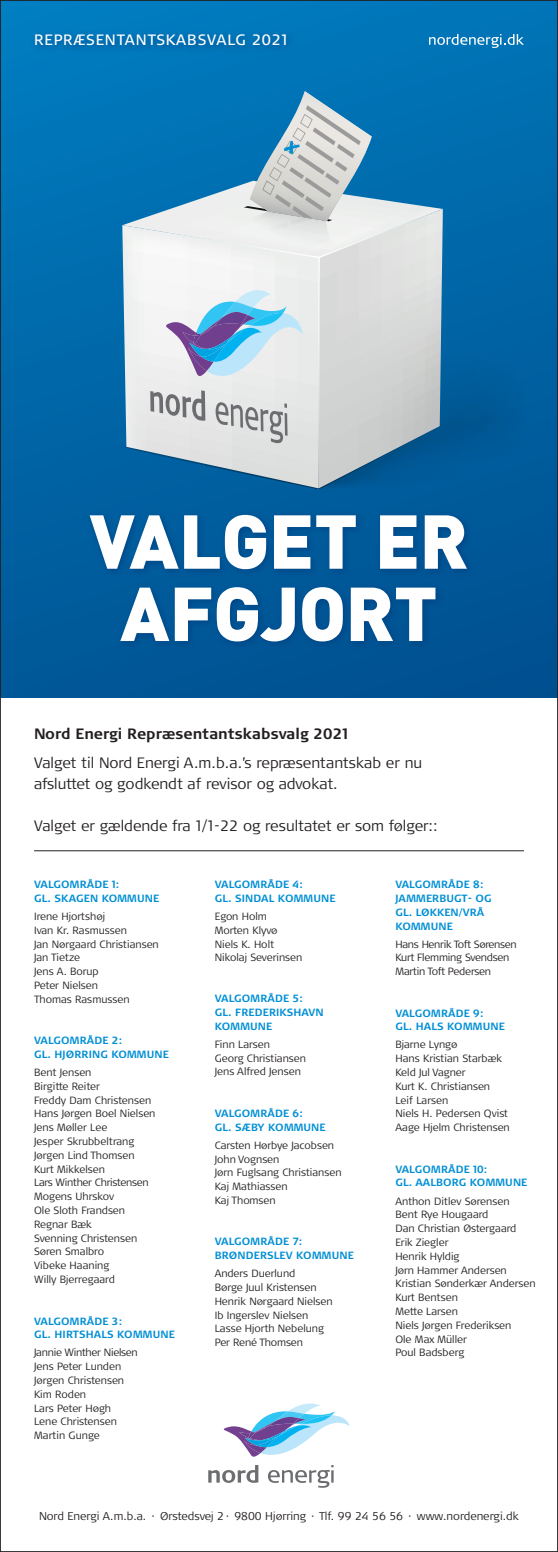
<style>
.page{position:relative;width:558px;height:1552px;background:#fff}
.page>*{position:absolute;margin:0;border:0;box-sizing:border-box;transform-origin:0 0}
.t1{font:900 75px "DIN";letter-spacing:-.015em;color:#fff}
.t2{font:300 15px "Signa OT";color:#231f20}
.t3{font:700 15px "Signa OT";color:#231f20}
.t4{font:15px "Signa OT";letter-spacing:.06em;color:#fff}
.t5{font:300 11.25px "Signa OT";color:#231f20}
.t6{font:300 10.5px "Signa OT";color:#231f20}
.t7{font:700 10.5px "Signa OT";letter-spacing:.01em;color:#008fd5}
.t8{font:300 10.5px "Signa OT";letter-spacing:-.025em;color:#231f20}
.t9{font:300 10.5px "Signa OT";letter-spacing:-.02em;color:#231f20}
</style>
<div class="page">
<div style="left:0;top:0;width:557px;height:697px;background:linear-gradient(to bottom,#0079bc,#005393)"></div>
<hr style="left:34px;top:850px;width:489px;height:1px;background:#231f20">
<svg style="left:428px;top:34px;width:95px;height:14px"></svg>
<svg style="left:208px;top:1465px;width:125px;height:23px"></svg>
<svg style="left:223px;top:1404px;width:126px;height:53px"></svg>
<div style="left:30px;top:30px;width:265px;height:24px;background:#0072b5"></div>
<div style="left:85px;top:510px;width:390px;height:68px;background:#005393"></div>
<div style="left:116px;top:583px;width:328px;height:67px;background:#005090"></div>
<svg style="left:118px;top:356px;width:411px;height:133px;background:#005b99"></svg>
<svg style="left:122px;top:91px;width:320px;height:397px;background:#9abcd0"></svg>
<p class="t4" style="left:34px;top:32px;width:254px">REPRÆSENTANTSKABSVALG 2021</p>
<p class="t1" style="left:89px;top:491px;width:380px">VALGET ER</p>
<p class="t1" style="left:120px;top:564px;width:318px">AFGJORT</p>
<p class="t3" style="left:34px;top:725px;width:315px">Nord Energi Repræsentantskabsvalg 2021</p>
<p class="t2" style="left:34px;top:754px;width:389px">Valget til Nord Energi A.m.b.a.’s repræsentantskab er nu</p>
<p class="t2" style="left:34px;top:775px;width:305px">afsluttet og godkendt af revisor og advokat.</p>
<p class="t2" style="left:34px;top:817px;width:404px">Valget er gældende fra 1/1-22 og resultatet er som følger::</p>
<p class="t7" style="left:34px;top:878px;width:87px">VALGOMRÅDE 1:</p>
<p class="t7" style="left:34px;top:892px;width:126px">GL. SKAGEN KOMMUNE</p>
<p class="t6" style="left:34px;top:910px;width:72px">Irene Hjortshøj</p>
<p class="t6" style="left:34px;top:924px;width:94px">Ivan Kr. Rasmussen</p>
<p class="t6" style="left:34px;top:938px;width:126px">Jan Nørgaard Christiansen</p>
<p class="t6" style="left:34px;top:952px;width:48px">Jan Tietze</p>
<p class="t6" style="left:34px;top:966px;width:66px">Jens A. Borup</p>
<p class="t6" style="left:34px;top:979px;width:65px">Peter Nielsen</p>
<p class="t6" style="left:34px;top:993px;width:97px">Thomas Rasmussen</p>
<p class="t7" style="left:34px;top:1034px;width:89px">VALGOMRÅDE 2:</p>
<p class="t7" style="left:34px;top:1048px;width:136px">GL. HJØRRING KOMMUNE</p>
<p class="t6" style="left:34px;top:1066px;width:59px">Bent Jensen</p>
<p class="t6" style="left:34px;top:1080px;width:67px">Birgitte Reiter</p>
<p class="t6" style="left:34px;top:1094px;width:118px">Freddy Dam Christensen</p>
<p class="t6" style="left:34px;top:1108px;width:123px">Hans Jørgen Boel Nielsen</p>
<p class="t6" style="left:34px;top:1122px;width:75px">Jens Møller Lee</p>
<p class="t6" style="left:34px;top:1135px;width:102px">Jesper Skrubbeltrang</p>
<p class="t6" style="left:34px;top:1149px;width:102px">Jørgen Lind Thomsen</p>
<p class="t6" style="left:34px;top:1163px;width:72px">Kurt Mikkelsen</p>
<p class="t8" style="left:34px;top:1177px;width:116px">Lars Winther Christensen</p>
<p class="t6" style="left:34px;top:1191px;width:81px">Mogens Uhrskov</p>
<p class="t6" style="left:34px;top:1204px;width:92px">Ole Sloth Frandsen</p>
<p class="t6" style="left:34px;top:1218px;width:59px">Regnar Bæk</p>
<p class="t6" style="left:34px;top:1232px;width:104px">Svenning Christensen</p>
<p class="t6" style="left:34px;top:1246px;width:71px">Søren Smalbro</p>
<p class="t6" style="left:34px;top:1260px;width:77px">Vibeke Haaning</p>
<p class="t6" style="left:34px;top:1273px;width:82px">Willy Bjerregaard</p>
<p class="t7" style="left:34px;top:1315px;width:89px">VALGOMRÅDE 3:</p>
<p class="t7" style="left:34px;top:1328px;width:142px">GL. HIRTSHALS KOMMUNE</p>
<p class="t8" style="left:34px;top:1347px;width:105px">Jannie Winther Nielsen</p>
<p class="t6" style="left:34px;top:1361px;width:89px">Jens Peter Lunden</p>
<p class="t6" style="left:34px;top:1374px;width:91px">Jørgen Christensen</p>
<p class="t6" style="left:34px;top:1388px;width:54px">Kim Roden</p>
<p class="t6" style="left:34px;top:1402px;width:78px">Lars Peter Høgh</p>
<p class="t6" style="left:34px;top:1416px;width:84px">Lene Christensen</p>
<p class="t6" style="left:34px;top:1430px;width:67px">Martin Gunge</p>
<p class="t7" style="left:214px;top:878px;width:89px">VALGOMRÅDE 4:</p>
<p class="t7" style="left:214px;top:892px;width:122px">GL. SINDAL KOMMUNE</p>
<p class="t6" style="left:214px;top:910px;width:54px">Egon Holm</p>
<p class="t6" style="left:214px;top:924px;width:64px">Morten Klyvø</p>
<p class="t6" style="left:214px;top:938px;width:61px">Niels K. Holt</p>
<p class="t6" style="left:214px;top:952px;width:89px">Nikolaj Severinsen</p>
<p class="t7" style="left:214px;top:992px;width:89px">VALGOMRÅDE 5:</p>
<p class="t7" style="left:214px;top:1006px;width:110px">GL. FREDERIKSHAVN</p>
<p class="t7" style="left:214px;top:1020px;width:59px">KOMMUNE</p>
<p class="t6" style="left:214px;top:1038px;width:57px">Finn Larsen</p>
<p class="t6" style="left:214px;top:1052px;width:93px">Georg Christiansen</p>
<p class="t6" style="left:214px;top:1066px;width:88px">Jens Alfred Jensen</p>
<p class="t7" style="left:214px;top:1107px;width:89px">VALGOMRÅDE 6:</p>
<p class="t7" style="left:214px;top:1121px;width:112px">GL. SÆBY KOMMUNE</p>
<p class="t6" style="left:214px;top:1139px;width:121px">Carsten Hørbye Jacobsen</p>
<p class="t6" style="left:214px;top:1153px;width:66px">John Vognsen</p>
<p class="t6" style="left:214px;top:1167px;width:128px">Jørn Fuglsang Christiansen</p>
<p class="t6" style="left:214px;top:1181px;width:74px">Kaj Mathiassen</p>
<p class="t6" style="left:214px;top:1194px;width:62px">Kaj Thomsen</p>
<p class="t7" style="left:214px;top:1236px;width:89px">VALGOMRÅDE 7:</p>
<p class="t7" style="left:214px;top:1249px;width:140px">BRØNDERSLEV KOMMUNE</p>
<p class="t6" style="left:214px;top:1268px;width:82px">Anders Duerlund</p>
<p class="t6" style="left:214px;top:1281px;width:103px">Børge Juul Kristensen</p>
<p class="t6" style="left:214px;top:1295px;width:119px">Henrik Nørgaard Nielsen</p>
<p class="t6" style="left:214px;top:1309px;width:95px">Ib Ingerslev Nielsen</p>
<p class="t6" style="left:214px;top:1323px;width:111px">Lasse Hjorth Nebelung</p>
<p class="t9" style="left:214px;top:1337px;width:90px">Per René Thomsen</p>
<p class="t7" style="left:395px;top:878px;width:89px">VALGOMRÅDE 8:</p>
<p class="t7" style="left:395px;top:892px;width:97px">JAMMERBUGT- OG</p>
<p class="t7" style="left:395px;top:906px;width:90px">GL. LØKKEN/VRÅ</p>
<p class="t7" style="left:395px;top:920px;width:59px">KOMMUNE</p>
<p class="t8" style="left:395px;top:938px;width:123px">Hans Henrik Toft Sørensen</p>
<p class="t9" style="left:395px;top:952px;width:115px">Kurt Flemming Svendsen</p>
<p class="t9" style="left:395px;top:966px;width:97px">Martin Toft Pedersen</p>
<p class="t7" style="left:395px;top:1007px;width:89px">VALGOMRÅDE 9:</p>
<p class="t7" style="left:395px;top:1021px;width:111px">GL. HALS KOMMUNE</p>
<p class="t6" style="left:395px;top:1039px;width:63px">Bjarne Lyngø</p>
<p class="t6" style="left:395px;top:1053px;width:108px">Hans Kristian Starbæk</p>
<p class="t6" style="left:395px;top:1066px;width:72px">Keld Jul Vagner</p>
<p class="t6" style="left:395px;top:1080px;width:96px">Kurt K. Christiansen</p>
<p class="t6" style="left:395px;top:1094px;width:54px">Leif Larsen</p>
<p class="t6" style="left:395px;top:1108px;width:114px">Niels H. Pedersen Qvist</p>
<p class="t6" style="left:395px;top:1122px;width:116px">Aage Hjelm Christensen</p>
<p class="t7" style="left:395px;top:1163px;width:93px">VALGOMRÅDE 10:</p>
<p class="t7" style="left:395px;top:1177px;width:133px">GL. AALBORG KOMMUNE</p>
<p class="t6" style="left:395px;top:1195px;width:115px">Anthon Ditlev Sørensen</p>
<p class="t6" style="left:395px;top:1209px;width:94px">Bent Rye Hougaard</p>
<p class="t6" style="left:395px;top:1223px;width:122px">Dan Christian Østergaard</p>
<p class="t6" style="left:395px;top:1236px;width:55px">Erik Ziegler</p>
<p class="t6" style="left:395px;top:1250px;width:65px">Henrik Hyldig</p>
<p class="t6" style="left:395px;top:1264px;width:113px">Jørn Hammer Andersen</p>
<p class="t6" style="left:395px;top:1278px;width:142px">Kristian Sønderkær Andersen</p>
<p class="t6" style="left:395px;top:1292px;width:64px">Kurt Bentsen</p>
<p class="t6" style="left:395px;top:1305px;width:64px">Mette Larsen</p>
<p class="t6" style="left:395px;top:1319px;width:117px">Niels Jørgen Frederiksen</p>
<p class="t6" style="left:395px;top:1333px;width:73px">Ole Max Müller</p>
<p class="t6" style="left:395px;top:1347px;width:70px">Poul Badsberg</p>
<p class="t5" style="left:39px;top:1509px;width:481px">Nord Energi A.m.b.a. · Ørstedsvej 2· 9800 Hjørring · Tlf. 99 24 56 56 · www.nordenergi.dk</p>
</div>
